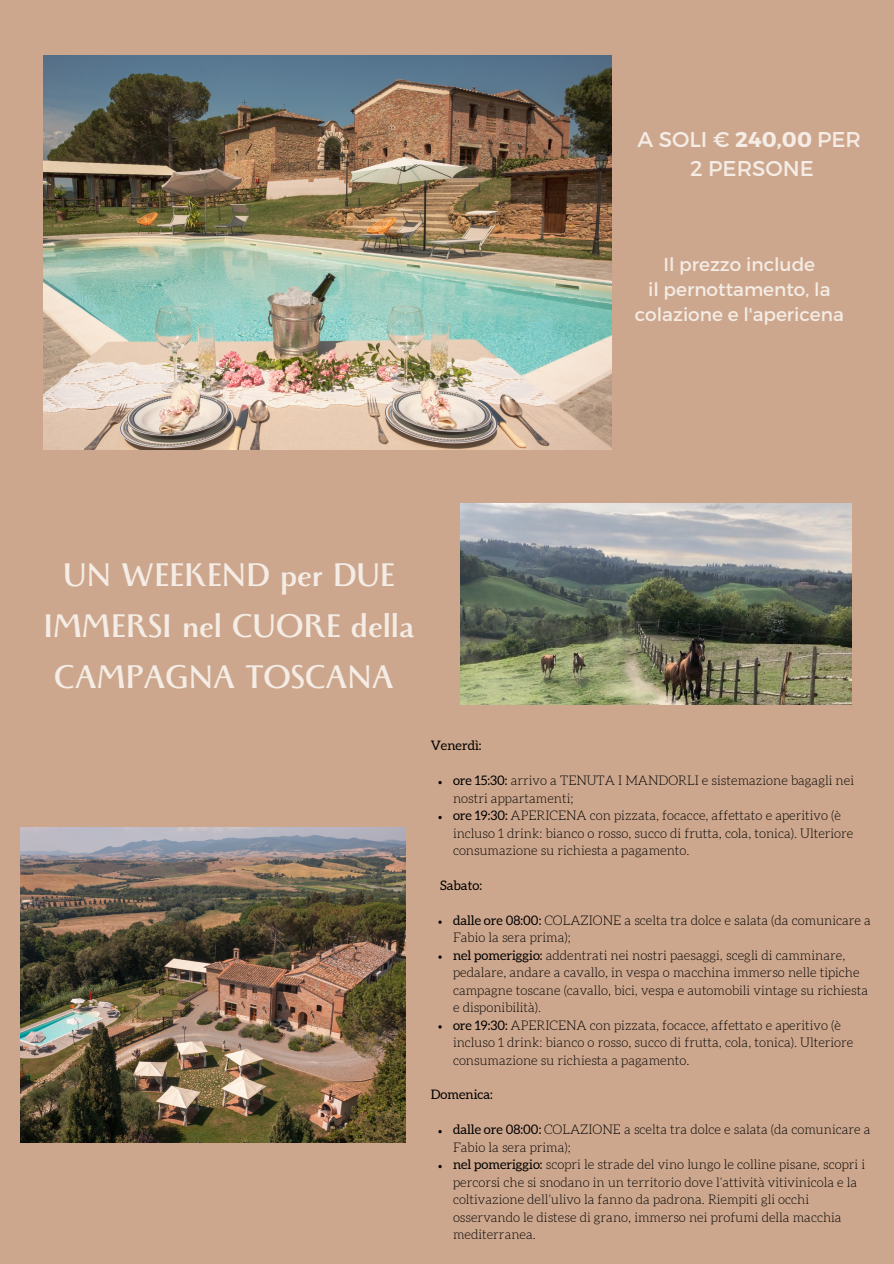
<style>
.page{position:relative;width:894px;height:1264px;background:#fff}
.page>*{position:absolute;margin:0;border:0;box-sizing:border-box;transform-origin:0 0}
.t1{font:700 36.45px/50.7px "Monterchi";color:#f4ece5;text-align:center}
.t2{font:21.45px "Montserrat";color:#f4ece5}
.t3{font:18.45px/24.8px "Montserrat";color:#f4ece5;text-align:center}
.t4{font:300 13.05px/17.4px "Aleo";color:#000}
.t5{font:13.05px "Aleo";color:#000}
.s1{font-weight:700}
.s2{font-weight:400}
</style>
<div class="page">
<div style="left:0;top:0;width:893px;height:1263px;background:#cda78d"></div>
<img style="left:43px;top:56px;width:568px;height:394px">
<img style="left:20px;top:827px;width:386px;height:314px">
<img style="left:460px;top:503px;width:391px;height:202px">
<p class="t2" style="left:637px;top:125px;width:225px">A SOLI € <span class="s1">240,00</span> PER</p>
<p class="t2" style="left:689px;top:155px;width:125px">2 PERSONE</p>
<p class="t3" style="left:663px;top:251px;width:153px">Il prezzo include</p>
<p class="t3" style="left:634px;top:276px;width:210px">il pernottamento, la colazione e l'apericena</p>
<p class="t1" style="left:43px;top:555px;width:373px">UN WEEKEND per DUE<br>IMMERSI nel CUORE della<br>CAMPAGNA TOSCANA</p>
<p class="t5" style="left:430px;top:740px;width:52px">Venerdì:</p>
<p class="t4" style="left:453px;top:772px;width:402px"><span class="s2">ore 15:30:</span> arrivo a TENUTA I MANDORLI e sistemazione bagagli nei nostri appartamenti;</p>
<p class="t4" style="left:453px;top:807px;width:402px"><span class="s2">ore 19:30:</span> APERICENA con pizzata, focacce, affettato e aperitivo (è incluso 1 drink: bianco o rosso, succo di frutta, cola, tonica). Ulteriore consumazione su richiesta a pagamento.</p>
<p class="t5" style="left:440px;top:879px;width:43px">Sabato:</p>
<p class="t4" style="left:453px;top:912px;width:419px"><span class="s2">dalle ore 08:00:</span> COLAZIONE a scelta tra dolce e salata (da comunicare a<br>Fabio la sera prima);</p>
<p class="t4" style="left:453px;top:947px;width:416px"><span class="s2">nel pomeriggio:</span> addentrati nei nostri paesaggi, scegli di camminare, pedalare, andare a cavallo, in vespa o macchina immerso nelle tipiche campagne toscane (cavallo, bici, vespa e automobili vintage su richiesta e disponibilità).</p>
<p class="t4" style="left:453px;top:1016px;width:402px"><span class="s2">ore 19:30:</span> APERICENA con pizzata, focacce, affettato e aperitivo (è incluso 1 drink: bianco o rosso, succo di frutta, cola, tonica). Ulteriore consumazione su richiesta a pagamento.</p>
<p class="t5" style="left:430px;top:1088px;width:64px">Domenica:</p>
<p class="t4" style="left:453px;top:1121px;width:419px"><span class="s2">dalle ore 08:00:</span> COLAZIONE a scelta tra dolce e salata (da comunicare a<br>Fabio la sera prima);</p>
<p class="t4" style="left:453px;top:1156px;width:413px"><span class="s2">nel pomeriggio:</span> scopri le strade del vino lungo le colline pisane, scopri i percorsi che si snodano in un territorio dove l’attività vitivinicola e la coltivazione dell’ulivo la fanno da padrona. Riempiti gli occhi osservando le distese di grano, immerso nei profumi della macchia mediterranea.</p>
</div>
